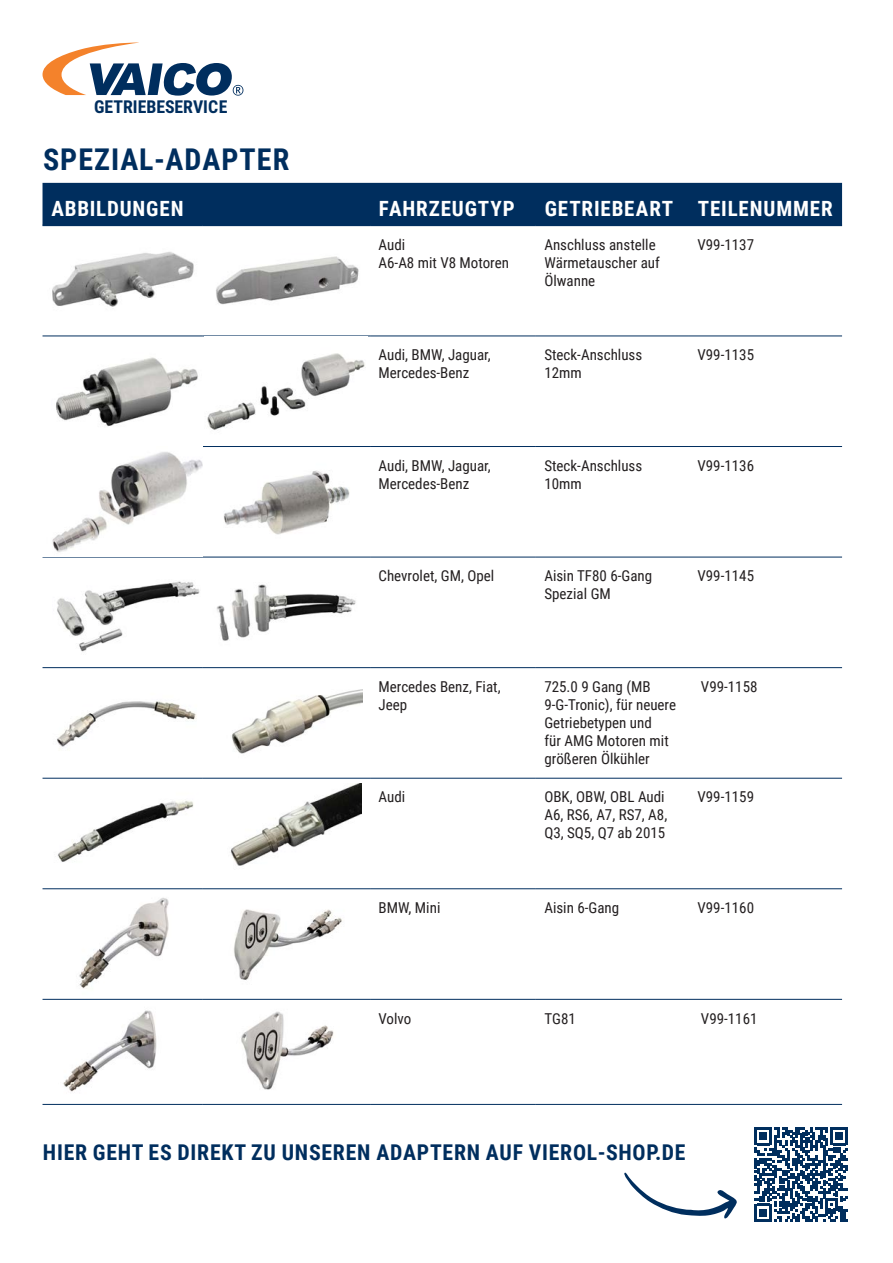
<style>
.page{position:relative;width:893px;height:1263px;background:#fff}
.page>*{position:absolute;margin:0;border:0;box-sizing:border-box;transform-origin:0 0}
.t1{font:700 30px "Roboto Condensed";letter-spacing:.035em;color:#002e5e}
.t2{font:700 21.75px "Roboto Condensed";letter-spacing:.035em;color:#002e5e}
.t3{font:700 21px "Roboto Condensed";letter-spacing:.04em;color:#fff}
.t4{font:700 17.7px "Roboto Condensed";color:#002e5e}
.t5{font:15px/18px "Roboto Condensed";color:#231f20}
</style>
<div class="page">
<div style="left:43px;top:183px;width:799px;height:42px;background:#002e5e"></div>
<hr style="left:43px;top:225px;width:159px;height:1px;background:#002e5e">
<hr style="left:202px;top:225px;width:168px;height:1px;background:#002e5e">
<hr style="left:370px;top:225px;width:166px;height:1px;background:#002e5e">
<hr style="left:536px;top:225px;width:153px;height:1px;background:#002e5e">
<hr style="left:689px;top:225px;width:153px;height:1px;background:#002e5e">
<hr style="left:43px;top:336px;width:159px;height:1px;background:#002e5e">
<hr style="left:202px;top:336px;width:168px;height:1px;background:#002e5e">
<hr style="left:370px;top:336px;width:166px;height:1px;background:#002e5e">
<hr style="left:536px;top:336px;width:153px;height:1px;background:#002e5e">
<hr style="left:689px;top:336px;width:153px;height:1px;background:#002e5e">
<hr style="left:43px;top:446px;width:159px;height:1px;background:#002e5e">
<hr style="left:202px;top:446px;width:168px;height:1px;background:#002e5e">
<hr style="left:370px;top:446px;width:166px;height:1px;background:#002e5e">
<hr style="left:536px;top:446px;width:153px;height:1px;background:#002e5e">
<hr style="left:689px;top:446px;width:153px;height:1px;background:#002e5e">
<hr style="left:43px;top:557px;width:159px;height:1px;background:#002e5e">
<hr style="left:202px;top:557px;width:168px;height:1px;background:#002e5e">
<hr style="left:370px;top:557px;width:166px;height:1px;background:#002e5e">
<hr style="left:536px;top:557px;width:153px;height:1px;background:#002e5e">
<hr style="left:689px;top:557px;width:153px;height:1px;background:#002e5e">
<hr style="left:43px;top:667px;width:159px;height:1px;background:#002e5e">
<hr style="left:202px;top:667px;width:168px;height:1px;background:#002e5e">
<hr style="left:370px;top:667px;width:166px;height:1px;background:#002e5e">
<hr style="left:536px;top:667px;width:153px;height:1px;background:#002e5e">
<hr style="left:689px;top:667px;width:153px;height:1px;background:#002e5e">
<hr style="left:43px;top:778px;width:159px;height:1px;background:#002e5e">
<hr style="left:202px;top:778px;width:168px;height:1px;background:#002e5e">
<hr style="left:370px;top:778px;width:166px;height:1px;background:#002e5e">
<hr style="left:536px;top:778px;width:153px;height:1px;background:#002e5e">
<hr style="left:689px;top:778px;width:153px;height:1px;background:#002e5e">
<hr style="left:43px;top:888px;width:159px;height:1px;background:#002e5e">
<hr style="left:202px;top:888px;width:168px;height:1px;background:#002e5e">
<hr style="left:370px;top:888px;width:166px;height:1px;background:#002e5e">
<hr style="left:536px;top:888px;width:153px;height:1px;background:#002e5e">
<hr style="left:689px;top:888px;width:153px;height:1px;background:#002e5e">
<hr style="left:43px;top:999px;width:159px;height:1px;background:#002e5e">
<hr style="left:202px;top:999px;width:168px;height:1px;background:#002e5e">
<hr style="left:370px;top:999px;width:166px;height:1px;background:#002e5e">
<hr style="left:536px;top:999px;width:153px;height:1px;background:#002e5e">
<hr style="left:689px;top:999px;width:153px;height:1px;background:#002e5e">
<hr style="left:43px;top:1104px;width:159px;height:1px;background:#002e5e">
<hr style="left:202px;top:1104px;width:168px;height:1px;background:#002e5e">
<hr style="left:370px;top:1104px;width:166px;height:1px;background:#002e5e">
<hr style="left:536px;top:1104px;width:153px;height:1px;background:#002e5e">
<hr style="left:689px;top:1104px;width:153px;height:1px;background:#002e5e">
<img style="left:52px;top:252px;width:142px;height:55px">
<img style="left:216px;top:256px;width:143px;height:49px">
<img style="left:56px;top:357px;width:142px;height:70px">
<img style="left:207px;top:353px;width:159px;height:77px">
<img style="left:52px;top:452px;width:150px;height:100px">
<img style="left:224px;top:470px;width:126px;height:65px">
<img style="left:57px;top:581px;width:143px;height:71px">
<img style="left:216px;top:584px;width:140px;height:57px">
<img style="left:57px;top:701px;width:140px;height:46px">
<img style="left:232px;top:689px;width:130px;height:65px">
<img style="left:57px;top:801px;width:137px;height:61px">
<img style="left:231px;top:783px;width:130px;height:83px">
<img style="left:79px;top:898px;width:90px;height:91px">
<img style="left:234px;top:909px;width:108px;height:71px">
<img style="left:63px;top:1010px;width:94px;height:82px">
<img style="left:241px;top:1011px;width:93px;height:79px">
<svg style="left:754px;top:1127px;width:94px;height:94px"></svg>
<svg style="left:43px;top:43px;width:200px;height:53px"></svg>
<svg style="left:624px;top:1172px;width:113px;height:47px"></svg>
<p class="t4" style="left:94px;top:95px;width:135px">GETRIEBESERVICE</p>
<h1 class="t1" style="left:43px;top:138px;width:248px">SPEZIAL-ADAPTER</h1>
<h3 class="t3" style="left:51px;top:194px;width:134px">ABBILDUNGEN</h3>
<h3 class="t3" style="left:379px;top:194px;width:137px">FAHRZEUGTYP</h3>
<h3 class="t3" style="left:545px;top:194px;width:289px">GETRIEBEART TEILENUMMER</h3>
<p class="t5" style="left:379px;top:235px;width:132px">Audi<br>A6-A8 mit V8 Motoren</p>
<p class="t5" style="left:544px;top:235px;width:117px">Anschluss anstelle<br>Wärmetauscher auf<br>Ölwanne</p>
<p class="t5" style="left:697px;top:235px;width:58px">V99-1137</p>
<p class="t5" style="left:379px;top:345px;width:114px">Audi, BMW, Jaguar,<br>Mercedes-Benz</p>
<p class="t5" style="left:544px;top:345px;width:99px">Steck-Anschluss<br>12mm</p>
<p class="t5" style="left:697px;top:345px;width:58px">V99-1135</p>
<p class="t5" style="left:379px;top:456px;width:114px">Audi, BMW, Jaguar,<br>Mercedes-Benz</p>
<p class="t5" style="left:544px;top:456px;width:99px">Steck-Anschluss<br>10mm</p>
<p class="t5" style="left:697px;top:456px;width:58px">V99-1136</p>
<p class="t5" style="left:379px;top:566px;width:117px">Chevrolet, GM, Opel</p>
<p class="t5" style="left:544px;top:566px;width:109px">Aisin TF80 6-Gang<br>Spezial GM</p>
<p class="t5" style="left:697px;top:566px;width:58px">V99-1145</p>
<p class="t5" style="left:379px;top:677px;width:124px">Mercedes Benz, Fiat,<br>Jeep</p>
<p class="t5" style="left:544px;top:677px;width:133px">725.0 9 Gang (MB<br>9-G-Tronic), für neuere<br>Getriebetypen und<br>für AMG Motoren mit größeren Ölkühler</p>
<p class="t5" style="left:701px;top:677px;width:58px">V99-1158</p>
<p class="t5" style="left:379px;top:787px;width:28px">Audi</p>
<p class="t5" style="left:544px;top:787px;width:124px">OBK, OBW, OBL Audi<br>A6, RS6, A7, RS7, A8,<br>Q3, SQ5, Q7 ab 2015</p>
<p class="t5" style="left:697px;top:787px;width:58px">V99-1159</p>
<p class="t5" style="left:379px;top:898px;width:63px">BMW, Mini</p>
<p class="t5" style="left:544px;top:898px;width:76px">Aisin 6-Gang</p>
<p class="t5" style="left:697px;top:898px;width:58px">V99-1160</p>
<p class="t5" style="left:379px;top:1009px;width:34px">Volvo</p>
<p class="t5" style="left:544px;top:1009px;width:33px">TG81</p>
<p class="t5" style="left:701px;top:1009px;width:58px">V99-1161</p>
<h2 class="t2" style="left:43px;top:1137px;width:644px">HIER GEHT ES DIREKT ZU UNSEREN ADAPTERN AUF VIEROL-SHOP.DE</h2>
</div>
